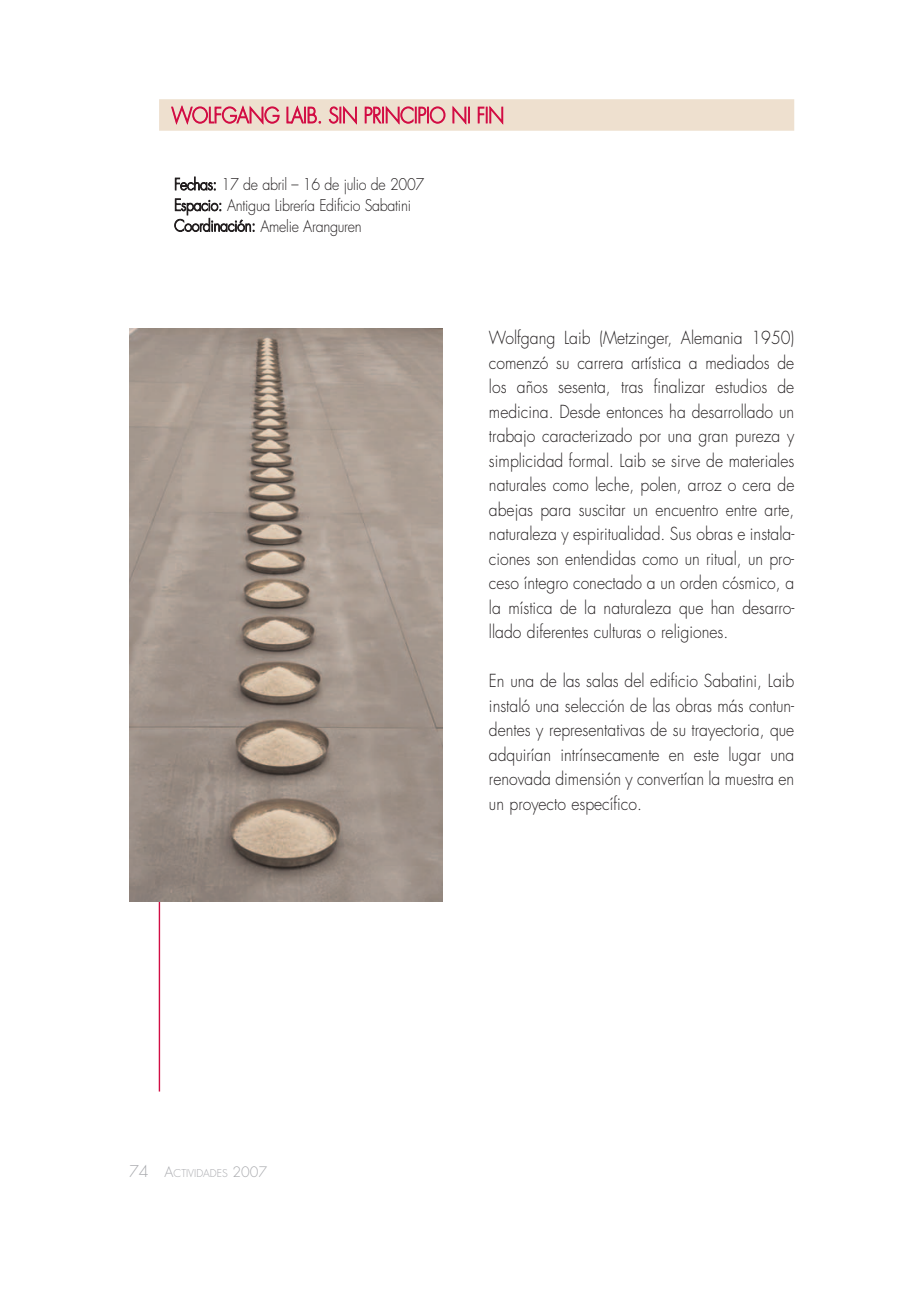
<style>
.page{position:relative;width:918px;height:1290px;background:#fff}
.page>*{position:absolute;margin:0;border:0;box-sizing:border-box;transform-origin:0 0}
.t1{font:300 21px "Futura";letter-spacing:-.02em;color:#d20d44;scale:.9 1}
.t2{font:300 17.5px/24.5px "Futura";color:#231f20;text-align:justify;scale:.9 1}
.t3{font:300 15.75px/20.7px "Futura";letter-spacing:-.02em;color:#231f20;scale:.9 1}
.t4{font:300 10.5px "Futura";color:#a8a9ad}
.s1{font-size:15.75px}
.s2{font-size:14px}
</style>
<div class="page">
<hr style="left:159px;top:886px;width:1px;height:205px;background:#d20d44">
<div style="left:159px;top:99px;width:635px;height:32px;background:#eee0cf"></div>
<img style="left:129px;top:329px;width:314px;height:572px">
<p class="t1" style="left:171px;top:106px;width:371px">WOLFGANG LAIB. SIN PRINCIPIO NI FIN</p>
<p class="t3" style="left:174px;top:175px;width:279px">Fechas: 17 de abril – 16 de julio de 2007<br>Espacio: Antigua Librería Edificio Sabatini<br>Coordinación: Amelie Aranguren</p>
<p class="t2" style="left:489px;top:327px;width:341px">Wolfgang Laib (Metzinger, Alemania 1950) comenzó su carrera artística a mediados de los años sesenta, tras finalizar estudios de medicina. Desde entonces ha desarrollado un trabajo caracterizado por una gran pureza y simplicidad formal. Laib se sirve de materiales naturales como leche, polen, arroz o cera de abejas para suscitar un encuentro entre arte, naturaleza y espiritualidad. Sus obras e instala&shy;ciones son entendidas como un ritual, un pro&shy;ceso íntegro conectado a un orden cósmico, a la mística de la naturaleza que han desarro&shy;llado diferentes culturas o religiones.</p>
<p class="t2" style="left:489px;top:670px;width:341px">En una de las salas del edificio Sabatini, Laib instaló una selección de las obras más contun&shy;dentes y representativas de su trayectoria, que adquirían intrínsecamente en este lugar una renovada dimensión y convertían la muestra en un proyecto específico.</p>
<p class="t4" style="left:129px;top:1168px;width:140px"><span class="s1">74</span> <span class="s2">A</span>CTIVIDADES <span class="s2">2007</span></p>
</div>
